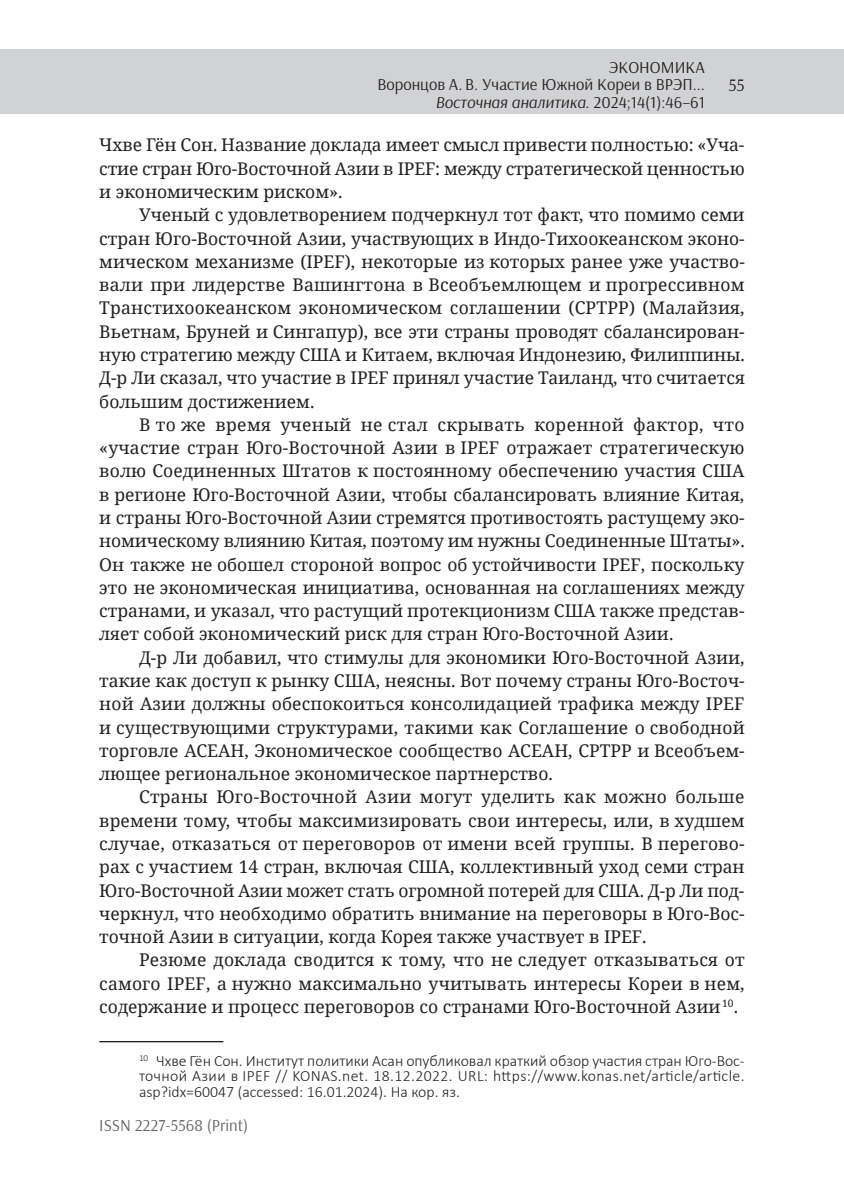
<style>
.page{position:relative;width:844px;height:1191px;background:#fff}
.page>*{position:absolute;margin:0;border:0;box-sizing:border-box;transform-origin:0 0}
.t1{font:17.5px/23.3px "Noto Serif";color:#231f20;text-align:justify}
.t2{font:17.5px "Arsenal";color:#231f20}
.t3{font:16.62px "Arsenal";color:#231f20}
.t4{font:italic 16.62px "Arsenal";color:#231f20}
.t5{font:16.62px "Arsenal";color:#636366}
.t6{font:300 15.75px/15.4px "Calibri";color:#231f20;text-align:justify}
.s1{font-style:normal}
</style>
<div class="page">
<div style="left:0;top:50px;width:843px;height:64px;background:#d1d2d4"></div>
<hr style="left:99px;top:1041px;width:124px;height:1px;background:#231f20">
<p class="t3" style="left:609px;top:56px;width:12px">экономика</p>
<p class="t3" style="left:377px;top:73px;width:329px">Воронцов А. В. Участие Южной Кореи в ВРЭП...</p>
<p class="t4" style="left:435px;top:91px;width:271px">Восточная аналитика<span class="s1">. 2024;14(1):46–61</span></p>
<p class="t1" style="left:99px;top:133px;width:646px">Чхве Гён Сон. Название доклада имеет смысл привести полностью: «Уча&shy;стие стран Юго-Восточной Азии в IPEF: между стратегической ценностью и экономическим риском».</p>
<p class="t1" style="left:99px;top:203px;width:647px;text-indent:40px">Ученый с удовлетворением подчеркнул тот факт, что помимо семи стран Юго-Восточной Азии, участвующих в Индо-Тихоокеанском эконо&shy;мическом механизме (IPEF), некоторые из которых ранее уже участво&shy;вали при лидерстве Вашингтона в Всеобъемлющем и прогрессивном Транстихоокеанском экономическом соглашении (CPTPP) (Малайзия, Вьетнам, Бруней и Сингапур), все эти страны проводят сбалансирован&shy;ную стратегию между США и Китаем, включая Индонезию, Филиппины.<br>Д-р Ли сказал, что участие в IPEF принял участие Таиланд, что считается большим достижением.</p>
<p class="t1" style="left:99px;top:412px;width:647px;text-indent:40px">В то же время ученый не стал скрывать коренной фактор, что «участие стран Юго-Восточной Азии в IPEF отражает стратегическую волю Соединенных Штатов к постоянному обеспечению участия США в регионе Юго-Восточной Азии, чтобы сбалансировать влияние Китая, и страны Юго-Восточной Азии стремятся противостоять растущему эко&shy;номическому влиянию Китая, поэтому им нужны Соединенные Штаты».<br>Он также не обошел стороной вопрос об устойчивости IPEF, поскольку это не экономическая инициатива, основанная на соглашениях между странами, и указал, что растущий протекционизм США также представ&shy;ляет собой экономический риск для стран Юго-Восточной Азии.</p>
<p class="t1" style="left:99px;top:645px;width:646px;text-indent:40px">Д-р Ли добавил, что стимулы для экономики Юго-Восточной Азии, такие как доступ к рынку США, неясны. Вот почему страны Юго-Восточ&shy;ной Азии должны обеспокоиться консолидацией трафика между IPEF и существующими структурами, такими как Соглашение о свободной торговле АСЕАН, Экономическое сообщество АСЕАН, CPTPP и Всеобъем&shy;лющее региональное экономическое партнерство.</p>
<p class="t1" style="left:99px;top:784px;width:646px;text-indent:40px">Страны Юго-Восточной Азии могут уделить как можно больше времени тому, чтобы максимизировать свои интересы, или, в худшем случае, отказаться от переговоров от имени всей группы. В перегово&shy;рах с участием 14 стран, включая США, коллективный уход семи стран Юго-Восточной Азии может стать огромной потерей для США. Д-р Ли под&shy;черкнул, что необходимо обратить внимание на переговоры в Юго-Вос&shy;точной Азии в ситуации, когда Корея также участвует в IPEF.</p>
<p class="t1" style="left:99px;top:947px;width:646px;text-indent:40px">Резюме доклада сводится к тому, что не следует отказываться от самого IPEF, а нужно максимально учитывать интересы Кореи в нем, содержание и процесс переговоров со странами Юго-Восточной Азии <sup>10</sup>.</p>
<p class="t6" style="left:139px;top:1052px;width:607px"><sup>10</sup> Чхве Гён Сон. Институт политики Асан опубликовал краткий обзор участия стран Юго-Вос&shy;точной Азии в IPEF // KONAS.net. 18.12.2022. URL: https://www.konas.net/article/article. asp?idx=60047 (accessed: 16.01.2024). На кор. яз.</p>
<p class="t2" style="left:728px;top:73px;width:18px">55</p>
<p class="t5" style="left:99px;top:1113px;width:150px">ISSN 2227-5568 (Print)</p>
</div>
